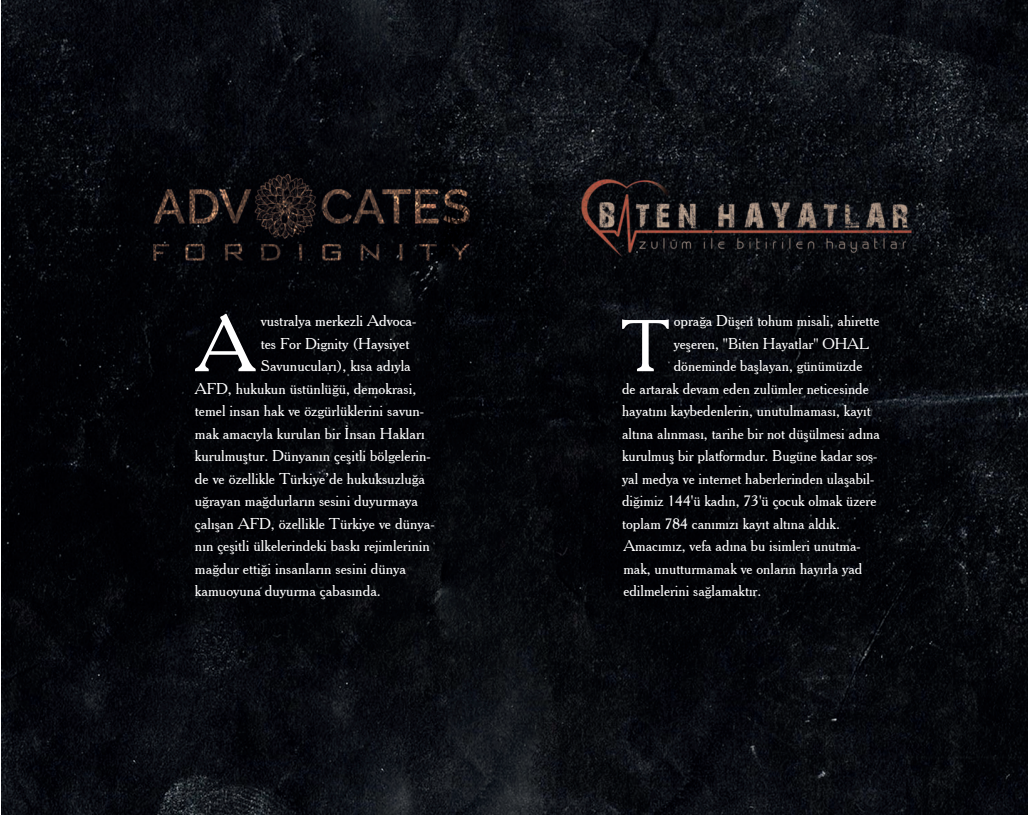
<style>
.page{position:relative;width:1028px;height:815px;background:#fff}
.page>*{position:absolute;margin:0;border:0;box-sizing:border-box;transform-origin:0 0}
.t1{font:77.25px "Cheltenham BT";color:#fff}
.t2{font:70.88px "Cheltenham BT";color:#fff}
.t3{font:15px "Cheltenham BT";color:#fff}
.t4{font:15px "Cheltenham BT";color:#fff;scale:1.04 1}
</style>
<div class="page">
<img style="left:2px;top:0;width:1026px;height:815px">
<h1 class="t1" style="left:196px;top:297px;width:61px">A</h1>
<p class="t4" style="left:261px;top:312px;width:151px">vustralya merkezli Advoca-</p>
<p class="t4" style="left:261px;top:334px;width:144px">tes For Dignity (Haysiyet</p>
<p class="t4" style="left:261px;top:357px;width:146px">Savunucuları), kısa adıyla</p>
<p class="t4" style="left:195px;top:379px;width:214px">AFD, hukukun üstünlüğü, demokrasi,</p>
<p class="t4" style="left:195px;top:402px;width:222px">temel insan hak ve özgürlüklerini savun-</p>
<p class="t4" style="left:195px;top:424px;width:222px">mak amacıyla kurulan bir İnsan Hakları</p>
<p class="t4" style="left:195px;top:447px;width:228px">kurulmuştur. Dünyanın çeşitli bölgelerin-</p>
<p class="t4" style="left:195px;top:469px;width:223px">de ve özellikle Türkiye’de hukuksuzluğa</p>
<p class="t4" style="left:195px;top:492px;width:216px">uğrayan mağdurların sesini duyurmaya</p>
<p class="t4" style="left:195px;top:514px;width:232px">çalışan AFD, özellikle Türkiye ve dünya-</p>
<p class="t4" style="left:195px;top:537px;width:227px">nın çeşitli ülkelerindeki baskı rejimlerinin</p>
<p class="t4" style="left:195px;top:559px;width:205px">mağdur ettiği insanların sesini dünya</p>
<p class="t4" style="left:195px;top:582px;width:180px">kamuoyuna duyurma çabasında.</p>
<h2 class="t2" style="left:621px;top:303px;width:51px">T</h2>
<p class="t3" style="left:673px;top:312px;width:207px">oprağa Düşen tohum misali, ahirette</p>
<p class="t3" style="left:673px;top:334px;width:197px">yeşeren, "Biten Hayatlar" OHAL</p>
<p class="t3" style="left:673px;top:357px;width:190px">döneminde başlayan, günümüzde</p>
<p class="t3" style="left:622px;top:379px;width:248px">de artarak devam eden zulümler neticesinde</p>
<p class="t3" style="left:622px;top:402px;width:250px">hayatını kaybedenlerin, unutulmaması, kayıt</p>
<p class="t3" style="left:622px;top:424px;width:259px">altına alınması, tarihe bir not düşülmesi adına</p>
<p class="t3" style="left:622px;top:447px;width:257px">kurulmuş bir platformdur. Bugüne kadar sos-</p>
<p class="t3" style="left:622px;top:469px;width:253px">yal medya ve internet haberlerinden ulaşabil-</p>
<p class="t3" style="left:622px;top:492px;width:256px">diğimiz 144'ü kadın, 73'ü çocuk olmak üzere</p>
<p class="t3" style="left:622px;top:514px;width:219px">toplam 784 canımızı kayıt altına aldık.</p>
<p class="t3" style="left:623px;top:537px;width:239px">Amacımız, vefa adına bu isimleri unutma-</p>
<p class="t3" style="left:623px;top:559px;width:240px">mak, unutturmamak ve onların hayırla yad</p>
<p class="t3" style="left:623px;top:582px;width:139px">edilmelerini sağlamaktır.</p>
</div>
